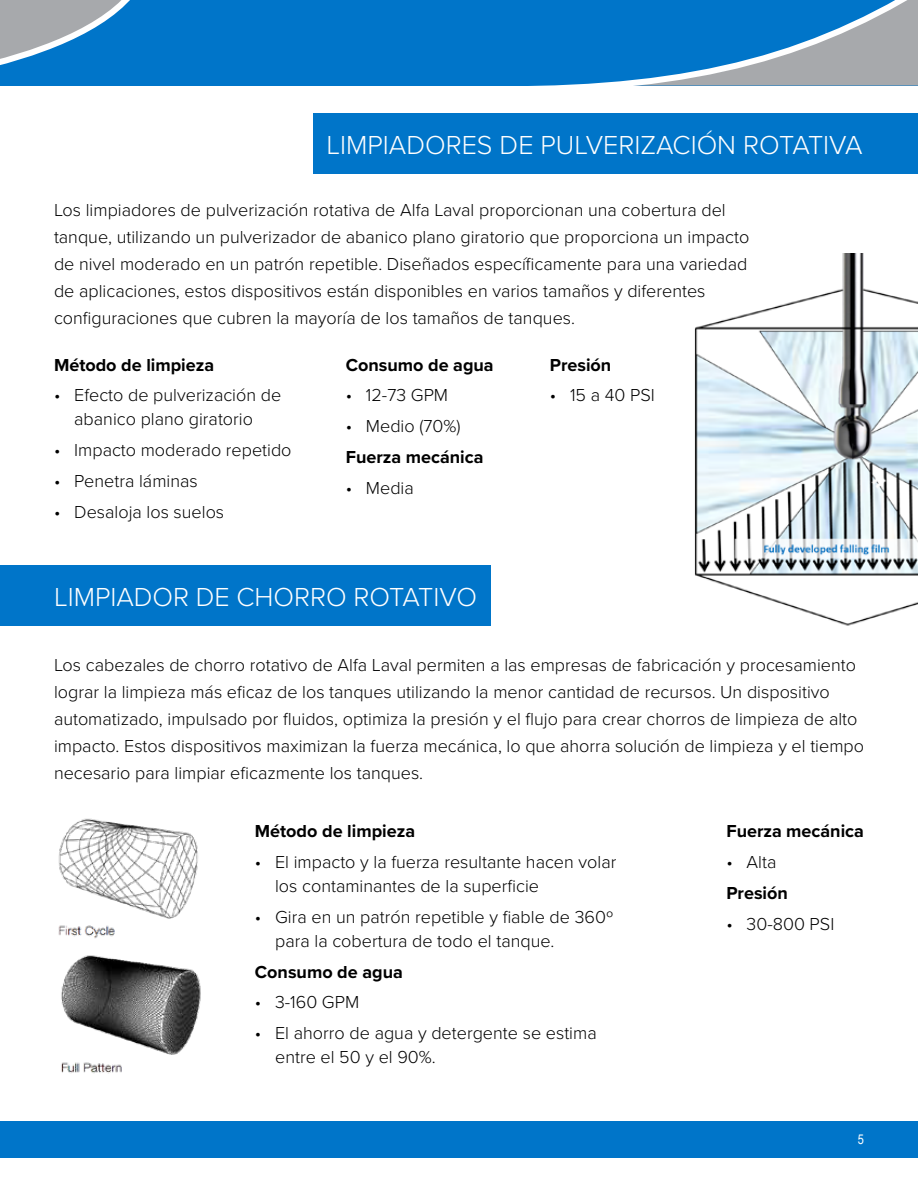
<style>
.page{position:relative;width:918px;height:1188px;background:#fff}
.page>*{position:absolute;margin:0;border:0;box-sizing:border-box;transform-origin:0 0}
.t1{font:300 27px "Proxima Nova";color:#fff}
.t2{font:300 18px/27px "Proxima Nova";color:#000}
.t3{font:700 18px "Proxima Nova";color:#000}
.t4{font:13.5px "Arial Narrow";color:#fff}
</style>
<div class="page">
<div style="left:0;top:0;width:918px;height:86px;background:#0075c9"></div>
<div style="left:0;top:1121px;width:918px;height:37px;background:#0075c9"></div>
<svg style="left:530px;top:0;width:388px;height:86px"></svg>
<svg style="left:0;top:0;width:130px;height:65px"></svg>
<div style="left:313px;top:113px;width:605px;height:60px;background:#0075c9"></div>
<img style="left:694px;top:254px;width:224px;height:372px">
<div style="left:0;top:565px;width:491px;height:60px;background:#0075c9"></div>
<img style="left:58px;top:818px;width:140px;height:121px">
<img style="left:61px;top:955px;width:140px;height:119px">
<h1 class="t1" style="left:327px;top:125px;width:538px">LIMPIADORES DE PULVERIZACIÓN ROTATIVA</h1>
<p class="t2" style="left:54px;top:196px;width:697px">Los limpiadores de pulverización rotativa de Alfa Laval proporcionan una cobertura del tanque, utilizando un pulverizador de abanico plano giratorio que proporciona un impacto de nivel moderado en un patrón repetible. Diseñados específicamente para una variedad de aplicaciones, estos dispositivos están disponibles en varios tamaños y diferentes configuraciones que cubren la mayoría de los tamaños de tanques.</p>
<p class="t3" style="left:550px;top:351px;width:63px">Presión</p>
<p class="t2" style="left:550px;top:381px;width:107px">• 15 a 40 PSI</p>
<p class="t3" style="left:54px;top:351px;width:162px">Método de limpieza</p>
<p class="t2" style="left:54px;top:382px;width:229px;line-height:24px;text-align:center">• Efecto de pulverización de abanico plano giratorio</p>
<p class="t2" style="left:54px;top:436px;width:239px">• Impacto moderado repetido</p>
<p class="t2" style="left:54px;top:466px;width:145px">• Penetra láminas</p>
<p class="t2" style="left:54px;top:497px;width:172px">• Desaloja los suelos</p>
<p class="t3" style="left:346px;top:351px;width:150px">Consumo de agua</p>
<p class="t2" style="left:346px;top:381px;width:104px">• 12-73 GPM</p>
<p class="t2" style="left:346px;top:412px;width:116px">• Medio (70%)</p>
<p class="t3" style="left:346px;top:443px;width:139px">Fuerza mecánica</p>
<p class="t2" style="left:346px;top:473px;width:70px">• Media</p>
<h1 class="t1" style="left:54px;top:577px;width:424px">LIMPIADOR DE CHORRO ROTATIVO</h1>
<p class="t2" style="left:54px;top:651px;width:812px">Los cabezales de chorro rotativo de Alfa Laval permiten a las empresas de fabricación y procesamiento lograr la limpieza más eficaz de los tanques utilizando la menor cantidad de recursos. Un dispositivo automatizado, impulsado por fluidos, optimiza la presión y el flujo para crear chorros de limpieza de alto impacto. Estos dispositivos maximizan la fuerza mecánica, lo que ahorra solución de limpieza y el tiempo necesario para limpiar eficazmente los tanques.</p>
<p class="t3" style="left:255px;top:818px;width:162px">Método de limpieza</p>
<p class="t2" style="left:275px;top:849px;width:343px;line-height:24px;text-indent:-20px">• El impacto y la fuerza resultante hacen volar los contaminantes de la superficie</p>
<p class="t2" style="left:275px;top:904px;width:340px;line-height:24px;text-indent:-20px">• Gira en un patrón repetible y fiable de 360º para la cobertura de todo el tanque.</p>
<p class="t3" style="left:255px;top:958px;width:150px">Consumo de agua</p>
<p class="t2" style="left:255px;top:988px;width:106px">• 3-160 GPM</p>
<p class="t2" style="left:275px;top:1020px;width:323px;line-height:24px;text-indent:-20px">• El ahorro de agua y detergente se estima entre el 50 y el 90%.</p>
<p class="t3" style="left:726px;top:818px;width:139px">Fuerza mecánica</p>
<p class="t2" style="left:726px;top:848px;width:52px">• Alta</p>
<p class="t3" style="left:726px;top:879px;width:63px">Presión</p>
<p class="t2" style="left:726px;top:909px;width:109px">• 30-800 PSI</p>
<p class="t4" style="left:858px;top:1129px;width:8px">5</p>
</div>
